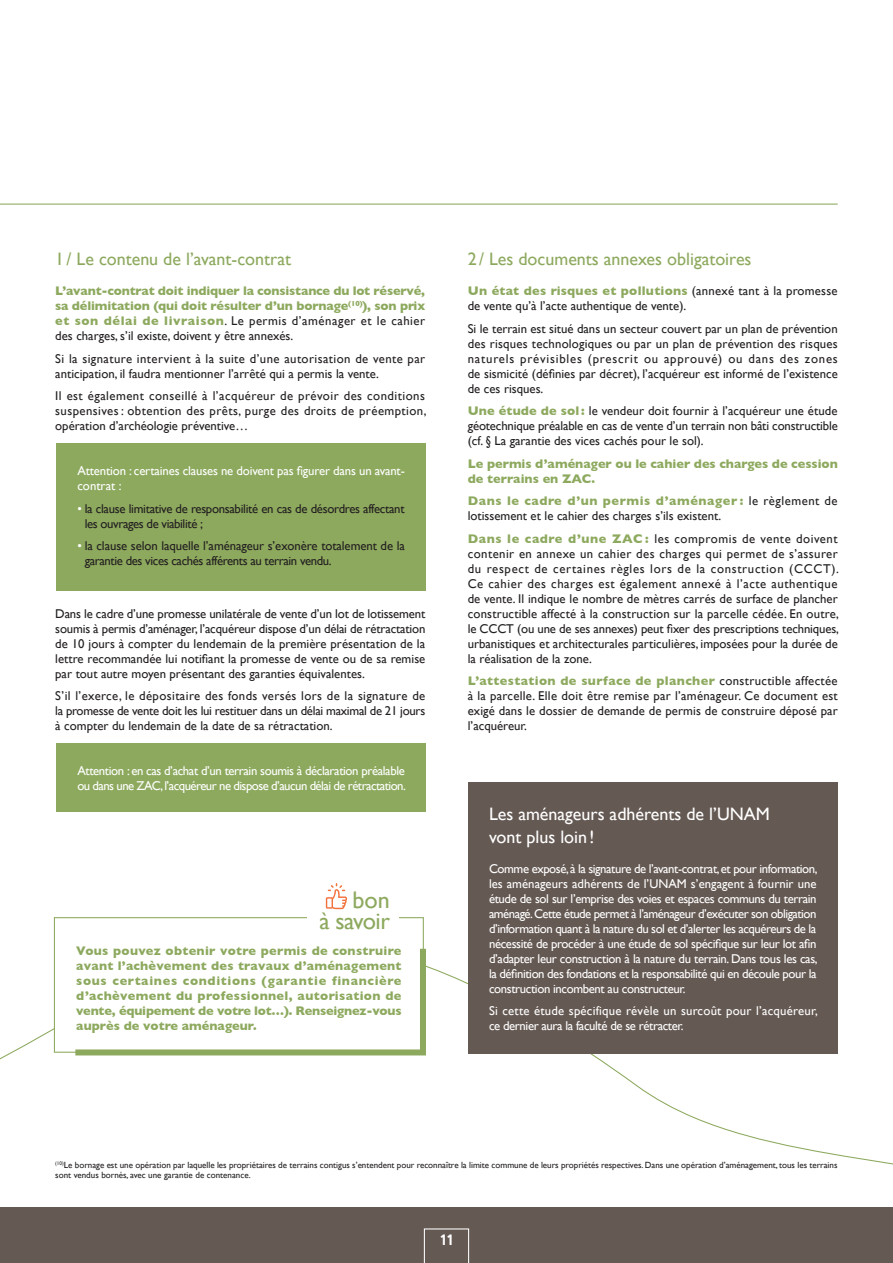
<style>
.page{position:relative;width:893px;height:1263px;background:#fff}
.page>*{position:absolute;margin:0;border:0;box-sizing:border-box;transform-origin:0 0}
.COURANT{font:24px/21px "Gill Sans";letter-spacing:-.02em;color:#8da95e;text-align:right}
.SOUS_TITRE_2{font:18px "Gill Sans";color:#8da95e}
.SOUS_TITRE_2-2{font:18px/22.5px "Gill Sans";color:#fff}
.t1{font:700 15px "Istok";color:#fff}
.COURANT-2{font:12.75px/15px "Gill Sans";color:#231f20;text-align:justify}
.COURANT-3{font:12.75px/15px "Gill Sans";letter-spacing:-.03em;color:#fff;text-align:justify}
.COURANT-4{font:700 12.75px/15px "Gill Sans";color:#8da95e;text-align:justify}
.COURANT_CARTOUCHE{font:700 12.75px/15px "Gill Sans";letter-spacing:-.015em;color:#8da95e;text-align:justify}
.COURANT_BLANC{font:12.75px/15px "Gill Sans";letter-spacing:-.03em;color:#fff}
.COURANT-5{font:12.75px/15px "Gill Sans";letter-spacing:.015em;color:#fff}
.COURANT-6{font:12.75px/15px "Gill Sans";letter-spacing:-.025em;color:#231f20}
.COURANT_BLANC-2{font:12.75px/15px "Gill Sans";letter-spacing:-.01em;color:#fff}
.MENTION{font:9px/9.8px "Gill Sans";color:#231f20}
.s1{font-weight:400;color:#231f20}
.s2{color:#fff}
.s3{font-weight:700;color:#8da95e}
</style>
<div class="page">
<hr style="left:0;top:204px;width:838px;height:1px;background:#8da95e">
<div style="left:56px;top:443px;width:370px;height:148px;background:#8da95e"></div>
<div style="left:56px;top:743px;width:370px;height:69px;background:#8da95e"></div>
<svg style="left:0;top:927px;width:893px;height:238px"></svg>
<div style="left:54px;top:918px;width:369px;height:134px;background:#fff"></div>
<svg style="left:326px;top:883px;width:21px;height:26px"></svg>
<svg style="left:69px;top:943px;width:360px;height:115px"></svg>
<div style="left:468px;top:782px;width:370px;height:271px;background:#655953"></div>
<div style="left:0;top:1208px;width:893px;height:55px;background:#655953"></div>
<svg style="left:424px;top:1228px;width:45px;height:35px"></svg>
<p class="SOUS_TITRE_2" style="left:55px;top:249px;width:237px">1/ Le contenu de l’avant-contrat</p>
<p class="COURANT-4" style="left:55px;top:283px;width:371px">L’avant-contrat doit indiquer la consistance du lot réservé, sa délimitation (qui doit résulter d’un bornage<sup>(10)</sup>), son prix et son délai de livraison<span class="s1">. Le permis d’aménager et le cahier des charges, s’il existe, doivent y être annexés.</span></p>
<p class="COURANT-2" style="left:55px;top:351px;width:372px">Si la signature intervient à la suite d’une autorisation de vente par anticipation, il faudra mentionner l’arrêté qui a permis la vente.</p>
<p class="COURANT-2" style="left:55px;top:388px;width:373px">Il est également conseillé à l’acquéreur de prévoir des conditions suspensives : obtention des prêts, purge des droits de préemption, opération d’archéologie préventive…</p>
<p class="COURANT_BLANC-2" style="left:77px;top:463px;width:329px">Attention : certaines clauses ne doivent pas figurer dans un avant&shy;contrat :</p>
<p class="COURANT-6" style="left:85px;top:501px;width:321px;text-indent:-7px"><span class="s2">•</span> la clause limitative de responsabilité en cas de désordres affectant les ouvrages de viabilité ;</p>
<p class="COURANT-2" style="left:85px;top:538px;width:322px;text-indent:-7px"><span class="s2">•</span> la clause selon laquelle l’aménageur s’exonère totalement de la garantie des vices cachés afférents au terrain vendu.</p>
<p class="COURANT-2" style="left:55px;top:606px;width:372px">Dans le cadre d’une promesse unilatérale de vente d’un lot de lotissement soumis à permis d’aménager, l’acquéreur dispose d’un délai de rétractation de 10 jours à compter du lendemain de la première présentation de la lettre recommandée lui notifiant la promesse de vente ou de sa remise par tout autre moyen présentant des garanties équivalentes.</p>
<p class="COURANT-2" style="left:55px;top:688px;width:372px">S’il l’exerce, le dépositaire des fonds versés lors de la signature de la promesse de vente doit les lui restituer dans un délai maximal de 21 jours à compter du lendemain de la date de sa rétractation.</p>
<p class="COURANT_BLANC" style="left:77px;top:763px;width:330px">Attention : en cas d’achat d’un terrain soumis à déclaration préalable ou dans une ZAC, l’acquéreur ne dispose d’aucun délai de rétractation.</p>
<p class="COURANT" style="left:320px;top:889px;width:72px">bon<br>à savoir</p>
<p class="COURANT_CARTOUCHE" style="left:76px;top:943px;width:327px">Vous pouvez obtenir votre permis de construire avant l’achèvement des travaux d’aménagement sous certaines conditions (garantie financière d’achèvement du professionnel, autorisation de vente, équipement de votre lot…). Renseignez-vous auprès de votre aménageur.</p>
<p class="SOUS_TITRE_2" style="left:468px;top:249px;width:285px">2 / Les documents annexes obligatoires</p>
<p class="COURANT-2" style="left:468px;top:283px;width:371px"><span class="s3">Un état des risques et pollutions</span> (annexé tant à la promesse de vente qu’à l’acte authentique de vente).</p>
<p class="COURANT-2" style="left:468px;top:321px;width:372px">Si le terrain est situé dans un secteur couvert par un plan de prévention des risques technologiques ou par un plan de prévention des risques naturels prévisibles (prescrit ou approuvé) ou dans des zones de sismicité (définies par décret), l’acquéreur est informé de l’existence de ces risques.</p>
<p class="COURANT-2" style="left:468px;top:403px;width:372px"><span class="s3">Une étude de sol:</span> le vendeur doit fournir à l’acquéreur une étude géotechnique préalable en cas de vente d’un terrain non bâti constructible (cf. § La garantie des vices cachés pour le sol).</p>
<p class="COURANT-4" style="left:468px;top:456px;width:372px">Le permis d’aménager ou le cahier des charges de cession de terrains en ZAC.</p>
<p class="COURANT-2" style="left:468px;top:493px;width:371px"><span class="s3">Dans le cadre d’un permis d’aménager :</span> le règlement de lotissement et le cahier des charges s’ils existent.</p>
<p class="COURANT-2" style="left:468px;top:531px;width:373px;text-align:left"><span class="s3">Dans le cadre d’une ZAC :</span> les compromis de vente doivent contenir en annexe un cahier des charges qui permet de s’assurer du respect de certaines règles lors de la construction (CCCT).<br>Ce cahier des charges est également annexé à l’acte authentique de vente. Il indique le nombre de mètres carrés de surface de plancher constructible affecté à la construction sur la parcelle cédée. En outre, le CCCT (ou une de ses annexes) peut fixer des prescriptions techniques, urbanistiques et architecturales particulières, imposées pour la durée de la réalisation de la zone.</p>
<p class="COURANT-2" style="left:468px;top:673px;width:372px"><span class="s3">L’attestation de surface de plancher</span> constructible affectée à la parcelle. Elle doit être remise par l’aménageur. Ce document est exigé dans le dossier de demande de permis de construire déposé par l’acquéreur.</p>
<p class="SOUS_TITRE_2-2" style="left:489px;top:803px;width:282px">Les aménageurs adhérents de l’UNAM vont plus loin !</p>
<p class="COURANT-3" style="left:489px;top:861px;width:330px">Comme exposé, à la signature de l’avant-contrat, et pour information, les aménageurs adhérents de l’UNAM s’engagent à fournir une étude de sol sur l’emprise des voies et espaces communs du terrain aménagé. Cette étude permet à l’aménageur d’exécuter son obligation d’information quant à la nature du sol et d’alerter les acquéreurs de la nécessité de procéder à une étude de sol spécifique sur leur lot afin d’adapter leur construction à la nature du terrain. Dans tous les cas, la définition des fondations et la responsabilité qui en découle pour la construction incombent au constructeur.</p>
<p class="COURANT-5" style="left:489px;top:1003px;width:330px">Si cette étude spécifique révèle un surcoût pour l’acquéreur, ce dernier aura la faculté de se rétracter.</p>
<p class="MENTION" style="left:55px;top:1160px;width:784px"><sup>(10)</sup>Le bornage est une opération par laquelle les propriétaires de terrains contigus s’entendent pour reconnaître la limite commune de leurs propriétés respectives. Dans une opération d’aménagement, tous les terrains sont vendus bornés, avec une garantie de contenance.</p>
<p class="t1" style="left:440px;top:1230px;width:15px">11</p>
</div>
